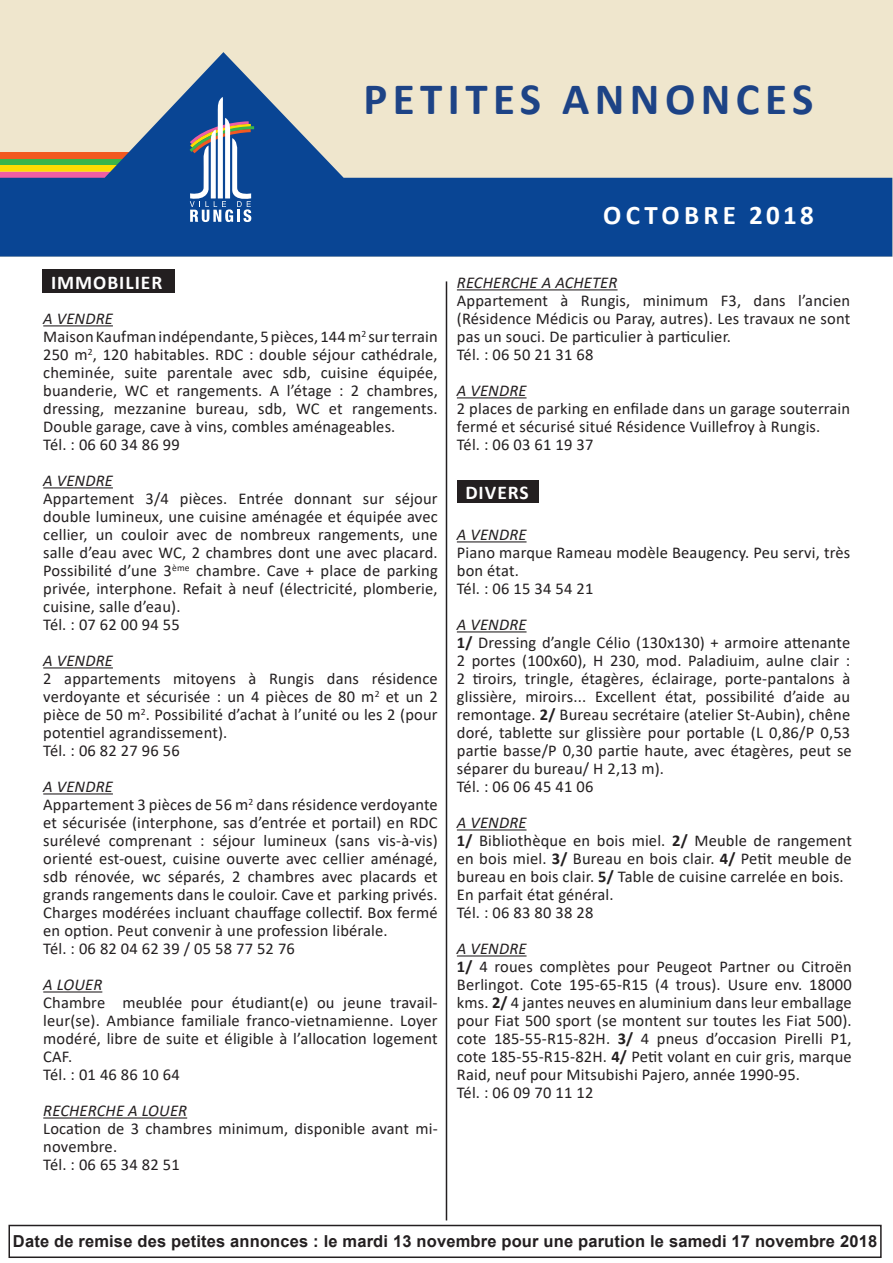
<style>
.page{position:relative;width:893px;height:1263px;background:#fff}
.page>*{position:absolute;margin:0;border:0;box-sizing:border-box;transform-origin:0 0}
.t1{font:700 45px "Calibri";letter-spacing:.12em;color:#1d4386}
.t2{font:700 27px "Calibri";letter-spacing:.14em;color:#fff}
.t3{font:700 19.5px "Calibri";letter-spacing:.05em;color:#fff}
.t4{font:16.5px/18px "Calibri";letter-spacing:.01em;color:#231f20}
.t5{font:700 16.5px "Arial";letter-spacing:.01em;color:#231f20}
.t6{font:italic 16.5px "Calibri";letter-spacing:.01em;color:#231f20}
.s1{font-style:italic}
.s2{font-weight:700}
</style>
<div class="page">
<div style="left:0;top:0;width:893px;height:257px;background:#efe6cd"></div>
<svg style="left:0;top:52px;width:892px;height:205px"></svg>
<svg style="left:190px;top:97px;width:64px;height:125px;background:#5d80ad"></svg>
<hr style="left:43px;top:325px;width:70px;height:1px;background:#231f20">
<hr style="left:43px;top:487px;width:70px;height:1px;background:#231f20">
<hr style="left:43px;top:667px;width:70px;height:1px;background:#231f20">
<hr style="left:43px;top:793px;width:70px;height:1px;background:#231f20">
<hr style="left:43px;top:991px;width:59px;height:1px;background:#231f20">
<hr style="left:43px;top:1117px;width:144px;height:1px;background:#231f20">
<hr style="left:457px;top:289px;width:160px;height:1px;background:#231f20">
<hr style="left:457px;top:397px;width:70px;height:1px;background:#231f20">
<hr style="left:457px;top:541px;width:70px;height:1px;background:#231f20">
<hr style="left:457px;top:631px;width:70px;height:1px;background:#231f20">
<hr style="left:457px;top:829px;width:70px;height:1px;background:#231f20">
<hr style="left:457px;top:955px;width:70px;height:1px;background:#231f20">
<hr style="left:446px;top:281px;width:1px;height:939px;background:#231f20">
<div style="left:43px;top:270px;width:132px;height:23px;background:#231f20"></div>
<div style="left:9px;top:1225px;width:873px;height:33px;border:2px solid #231f20"></div>
<div style="left:457px;top:480px;width:82px;height:23px;background:#231f20"></div>
<h1 class="t1" style="left:364px;top:67px;width:451px">PETITES ANNONCES</h1>
<h2 class="t2" style="left:603px;top:196px;width:41px">OCTO</h2>
<h2 class="t2" style="left:684px;top:196px;width:131px">BRE 2018</h2>
<p class="t3" style="left:51px;top:268px;width:111px">IMMOBILIER</p>
<p class="t4" style="left:43px;top:309px;width:396px"><span class="s1">A VENDRE<br></span>Maison Kaufman indépendante, 5 pièces, 144 m<sup>2</sup> sur terrain 250 m<sup>2</sup>, 120 habitables. RDC : double séjour cathédrale, cheminée, suite parentale avec sdb, cuisine équipée, buanderie, WC et rangements. A l’étage : 2 chambres, dressing, mezzanine bureau, sdb, WC et rangements.<br>Double garage, cave à vins, combles aménageables.<br>Tél. : 06 60 34 86 99</p>
<p class="t6" style="left:43px;top:469px;width:71px">A VENDRE</p>
<p class="t4" style="left:43px;top:489px;width:396px">Appartement 3/4 pièces. Entrée donnant sur séjour double lumineux, une cuisine aménagée et équipée avec cellier, un couloir avec de nombreux rangements, une salle d’eau avec WC, 2 chambres dont une avec placard.<br>Possibilité d’une 3<sup>ème</sup> chambre. Cave + place de parking privée, interphone. Refait à neuf (électricité, plomberie, cuisine, salle d’eau).<br>Tél. : 07 62 00 94 55</p>
<p class="t6" style="left:43px;top:649px;width:71px">A VENDRE</p>
<p class="t4" style="left:43px;top:669px;width:396px">2 appartements mitoyens à Rungis dans résidence verdoyante et sécurisée : un 4 pièces de 80 m<sup>2</sup> et un 2 pièce de 50 m<sup>2</sup>. Possibilité d’achat à l’unité ou les 2 (pour potentiel agrandissement).<br>Tél. : 06 82 27 96 56</p>
<p class="t4" style="left:43px;top:777px;width:396px"><span class="s1">A VENDRE<br></span>Appartement 3 pièces de 56 m<sup>2</sup> dans résidence verdoyante et sécurisée (interphone, sas d’entrée et portail) en RDC surélevé comprenant : séjour lumineux (sans vis-à-vis) orienté est-ouest, cuisine ouverte avec cellier aménagé, sdb rénovée, wc séparés, 2 chambres avec placards et grands rangements dans le couloir. Cave et parking privés.<br>Charges modérées incluant chauffage collectif. Box fermé en option. Peut convenir à une profession libérale.<br>Tél. : 06 82 04 62 39 / 05 58 77 52 76</p>
<p class="t6" style="left:43px;top:973px;width:61px">A LOUER</p>
<p class="t4" style="left:43px;top:993px;width:396px">Chambre meublée pour étudiant(e) ou jeune travail&shy;leur(se). Ambiance familiale franco-vietnamienne. Loyer modéré, libre de suite et éligible à l’allocation logement CAF.<br>Tél. : 01 46 86 10 64</p>
<p class="t6" style="left:43px;top:1099px;width:145px">RECHERCHE A LOUER</p>
<p class="t4" style="left:43px;top:1119px;width:396px">Location de 3 chambres minimum, disponible avant mi&shy;novembre.<br>Tél. : 06 65 34 82 51</p>
<p class="t6" style="left:457px;top:271px;width:162px">RECHERCHE A ACHETER</p>
<p class="t4" style="left:457px;top:291px;width:395px">Appartement à Rungis, minimum F3, dans l’ancien (Résidence Médicis ou Paray, autres). Les travaux ne sont pas un souci. De particulier à particulier.<br>Tél. : 06 50 21 31 68</p>
<p class="t6" style="left:457px;top:379px;width:71px">A VENDRE</p>
<p class="t4" style="left:457px;top:399px;width:395px">2 places de parking en enfilade dans un garage souterrain fermé et sécurisé situé Résidence Vuillefroy à Rungis.<br>Tél. : 06 03 61 19 37</p>
<p class="t3" style="left:465px;top:478px;width:65px">DIVERS</p>
<p class="t6" style="left:457px;top:523px;width:71px">A VENDRE</p>
<p class="t4" style="left:457px;top:543px;width:395px">Piano marque Rameau modèle Beaugency. Peu servi, très bon état.<br>Tél. : 06 15 34 54 21</p>
<p class="t4" style="left:457px;top:615px;width:396px"><span class="s1">A VENDRE<br></span><span class="s2">1/</span> Dressing d’angle Célio (130x130) + armoire attenante 2 portes (100x60), H 230, mod. Paladiuim, aulne clair :<br>2 tiroirs, tringle, étagères, éclairage, porte-pantalons à glissière, miroirs... Excellent état, possibilité d’aide au remontage. <span class="s2">2/</span> Bureau secrétaire (atelier St-Aubin), chêne doré, tablette sur glissière pour portable (L 0,86/P 0,53 partie basse/P 0,30 partie haute, avec étagères, peut se séparer du bureau/ H 2,13 m).<br>Tél. : 06 06 45 41 06</p>
<p class="t4" style="left:457px;top:813px;width:396px"><span class="s1">A VENDRE<br></span><span class="s2">1/</span> Bibliothèque en bois miel. <span class="s2">2/</span> Meuble de rangement en bois miel. <span class="s2">3/</span> Bureau en bois clair. <span class="s2">4/</span> Petit meuble de bureau en bois clair. <span class="s2">5/</span> Table de cuisine carrelée en bois.<br>En parfait état général.<br>Tél. : 06 83 80 38 28</p>
<p class="t4" style="left:457px;top:939px;width:396px"><span class="s1">A VENDRE<br></span><span class="s2">1/</span> 4 roues complètes pour Peugeot Partner ou Citroën Berlingot. Cote 195-65-R15 (4 trous). Usure env. 18000 kms. <span class="s2">2/</span> 4 jantes neuves en aluminium dans leur emballage pour Fiat 500 sport (se montent sur toutes les Fiat 500). cote 185-55-R15-82H. <span class="s2">3/</span> 4 pneus d’occasion Pirelli P1, cote 185-55-R15-82H. <span class="s2">4/</span> Petit volant en cuir gris, marque Raid, neuf pour Mitsubishi Pajero, année 1990-95.<br>Tél. : 06 09 70 11 12</p>
<p class="t5" style="left:13px;top:1230px;width:866px">Date de remise des petites annonces : le mardi 13 novembre pour une parution le samedi 17 novembre 2018</p>
</div>
